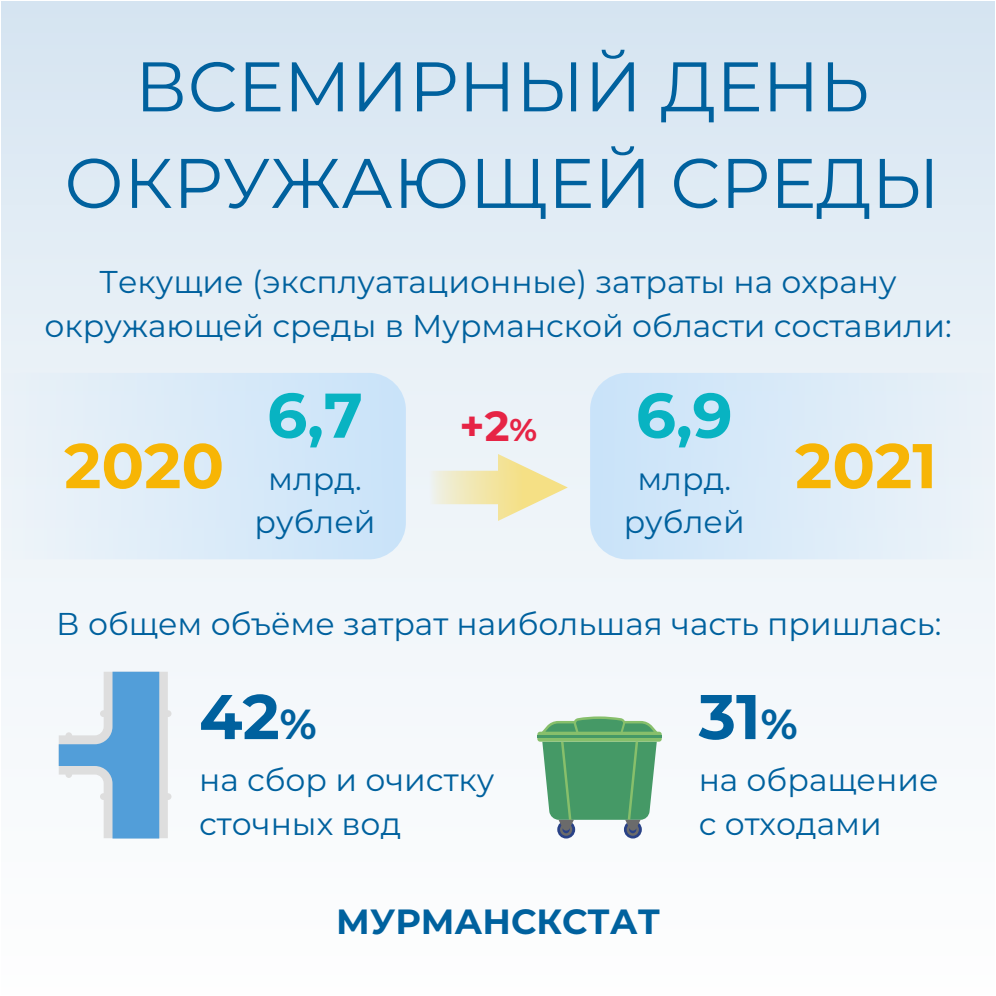
<style>
.page{position:relative;width:996px;height:996px;background:#fff}
.page>*{position:absolute;margin:0;border:0;box-sizing:border-box;transform-origin:0 0}
.t1{font:70px/96.6px "Montserrat";color:#00619e;text-align:center}
.t2{font:700 63px "Montserrat";color:#f7b505}
.t3{font:700 63px "Montserrat";color:#08b3c2}
.t4{font:700 63px "Montserrat";color:#00619e}
.t5{font:700 42px "Montserrat";color:#e62445}
.t6{font:700 35px "Montserrat";color:#00619e}
.t7{font:31.5px/43.4px "Montserrat";color:#00619e;text-align:center}
.s1{font-size:31.5px}
.s2{font-size:42px}
</style>
<div class="page">
<div style="left:2px;top:2px;width:992px;height:992px;background:linear-gradient(to bottom,#d9e6f2,#fffffe)"></div>
<svg style="left:428px;top:454px;width:140px;height:67px;background:#efeccf"></svg>
<svg style="left:2px;top:373px;width:404px;height:186px;background:#daeaf8"></svg>
<svg style="left:590px;top:373px;width:404px;height:186px;background:#daeaf8"></svg>
<div style="left:100px;top:710px;width:71px;height:7px;background:#dedede;border-radius:3px"></div>
<div style="left:100px;top:793px;width:71px;height:7px;background:#dedede;border-radius:3px"></div>
<svg style="left:59px;top:671px;width:109px;height:167px"></svg>
<svg style="left:557px;top:820px;width:18px;height:18px"></svg>
<svg style="left:624px;top:820px;width:18px;height:18px"></svg>
<svg style="left:537px;top:716px;width:125px;height:119px"></svg>
<hr style="left:537px;top:735px;width:125px;height:3px;background:#459966">
<h1 class="t1" style="left:64px;top:38px;width:877px">ВСЕМИРНЫЙ ДЕНЬ<br>ОКРУЖАЮЩЕЙ СРЕДЫ</h1>
<p class="t7" style="left:44px;top:260px;width:908px">Текущие (эксплуатационные) затраты на охрану окружающей среды в Мурманской области составили:</p>
<h2 class="t2" style="left:64px;top:427px;width:161px">2020</h2>
<h2 class="t3" style="left:267px;top:377px;width:97px">6,7</h2>
<p class="t7" style="left:254px;top:457px;width:122px">млрд. рублей</p>
<h3 class="t5" style="left:459px;top:400px;width:79px">+2<span class="s1">%</span></h3>
<h2 class="t3" style="left:636px;top:377px;width:98px">6,9</h2>
<p class="t7" style="left:623px;top:457px;width:122px">млрд. рублей</p>
<h2 class="t2" style="left:795px;top:427px;width:143px">2021</h2>
<p class="t7" style="left:56px;top:601px;width:886px">В общем объёме затрат наибольшая часть пришлась:</p>
<h2 class="t4" style="left:199px;top:678px;width:119px">42<span class="s2">%</span></h2>
<p class="t7" style="left:199px;top:758px;width:297px;text-align:left">на сбор и очистку сточных вод</p>
<p class="t6" style="left:336px;top:900px;width:325px">МУРМАНСКСТАТ</p>
<h2 class="t4" style="left:698px;top:678px;width:100px">31<span class="s2">%</span></h2>
<p class="t7" style="left:698px;top:758px;width:241px;text-align:left">на обращение с отходами</p>
</div>
